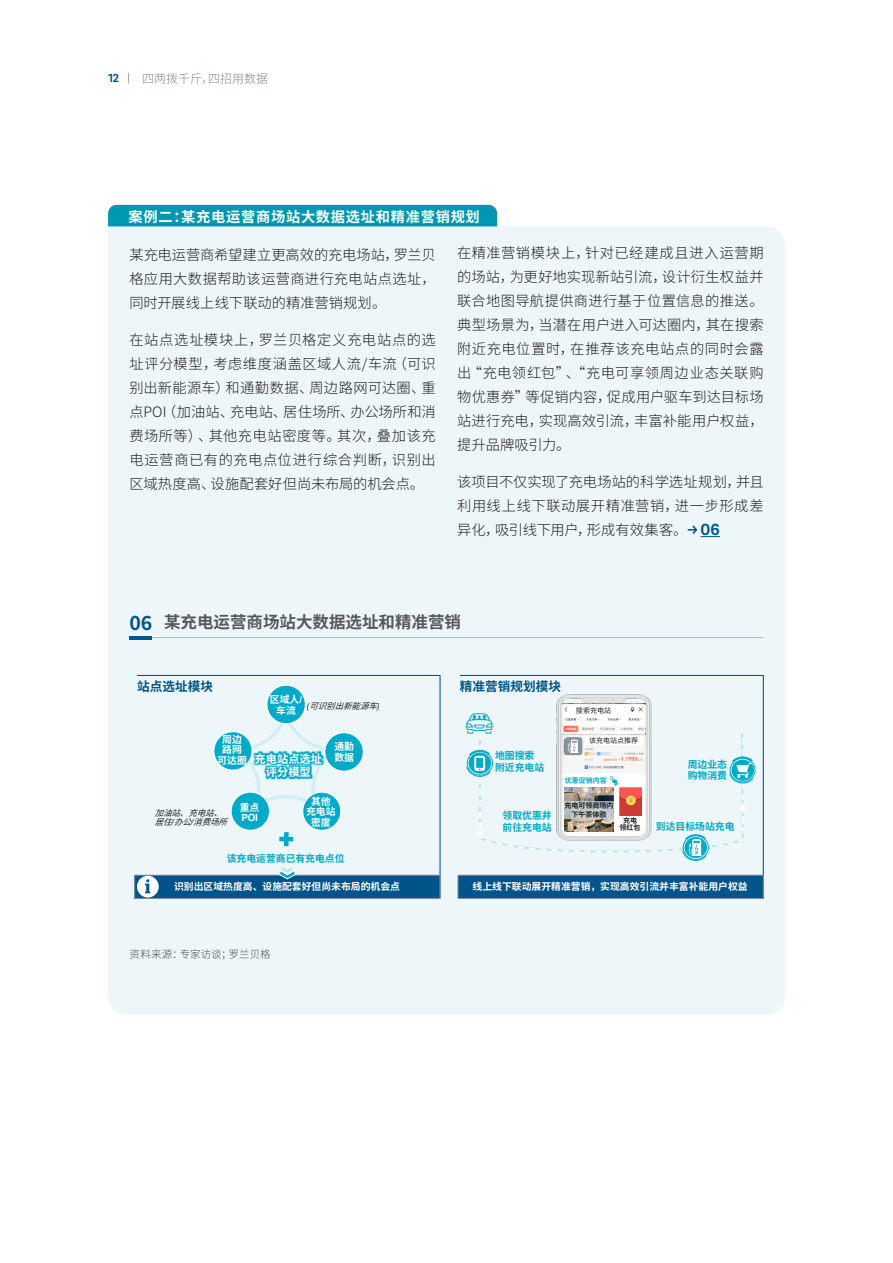
<style>
.page{position:relative;width:893px;height:1263px;background:#fff}
.page>*{position:absolute;margin:0;border:0;box-sizing:border-box;transform-origin:0 0}
.t1{font:700 19.5px "Source Han Sans SC";color:#00568a}
.t2{font:700 16.5px "Source Han Sans SC";color:#57585a}
.RB_FOC_Inside_Text_Initial{font:300 14.25px/24px "Source Han Sans SC";letter-spacing:.015em;color:#231f20;text-align:justify}
.RB_TAB_Text_Indent{font:700 14.25px "Source Han Sans SC";letter-spacing:.05em;color:#fff}
.t3{font:700 12.6px "Noto Sans SC";color:#005489}
.t4{font:300 12px "Source Han Sans SC";color:#7f888f}
.t5{font:700 12px "Brix Sans";color:#00568a}
.t6{font:700 11.25px/13.4px "Noto Sans SC";color:#fff;text-align:center}
.RB_FOC_Graphic_Source{font:300 10.5px "Source Han Sans SC";letter-spacing:.01em;color:#4b4c4d}
.t7{font:700 9.9px/10.5px "Noto Sans SC";color:#fff;text-align:center}
.t8{font:700 9.9px/12px "Noto Sans SC";color:#00aac9}
.t9{font:700 9.9px/10.5px "Arial";color:#fff}
.t10{font:italic 8.4px/9.1px "Noto Sans SC";color:#212121}
.t11{font:700 7.05px/9.1px "Noto Sans SC";color:#212121;text-align:center}
.t12{font:7.05px "Noto Sans SC";color:#212121}
.t13{font:700 7.05px "Noto Sans SC";color:#00aac9}
.s1{font-family:"Brix Sans";font-weight:700;font-size:16.5px;color:#00568a}
.s2{font-family:"Arial"}
.s3{font-family:"Noto Sans SC"}
</style>
<div class="page">
<div style="left:108px;top:226px;width:677px;height:789px;background:#edf6f8"></div>
<hr style="left:129px;top:636px;width:23px;height:3px;background:#00568a">
<div style="left:136px;top:674px;width:305px;height:225px;background:#edf6f8"></div>
<div style="left:459px;top:675px;width:305px;height:223px;background:#edf6f8"></div>
<svg style="left:237px;top:714px;width:98px;height:93px"></svg>
<img style="left:244px;top:745px;width:88px;height:31px">
<img style="left:255px;top:758px;width:66px;height:31px">
<div style="left:267px;top:685px;width:38px;height:39px;background:#00aac9;border-radius:50%"></div>
<div style="left:266px;top:684px;width:40px;height:40px;border:1px solid #fff;border-radius:50%"></div>
<div style="left:214px;top:731px;width:38px;height:39px;background:#00aac9;border-radius:50%"></div>
<div style="left:213px;top:731px;width:40px;height:40px;border:1px solid #fff;border-radius:50%"></div>
<div style="left:325px;top:733px;width:38px;height:38px;background:#00aac9;border-radius:50%"></div>
<div style="left:324px;top:732px;width:40px;height:40px;border:1px solid #fff;border-radius:50%"></div>
<div style="left:231px;top:792px;width:39px;height:38px;background:#00aac9;border-radius:50%"></div>
<div style="left:230px;top:791px;width:40px;height:40px;border:1px solid #fff;border-radius:50%"></div>
<div style="left:303px;top:792px;width:38px;height:38px;background:#00aac9;border-radius:50%"></div>
<div style="left:302px;top:791px;width:39px;height:40px;border:1px solid #fff;border-radius:50%"></div>
<svg style="left:277px;top:830px;width:18px;height:18px"></svg>
<div style="left:135px;top:875px;width:305px;height:23px;background:#005489"></div>
<div style="left:135px;top:875px;width:305px;height:23px;border:1px solid #8d9399"></div>
<div style="left:137px;top:876px;width:22px;height:21px;background:#fff;border-radius:50%"></div>
<svg style="left:145px;top:879px;width:5px;height:14px"></svg>
<svg style="left:279px;top:867px;width:16px;height:12px"></svg>
<div style="left:458px;top:875px;width:305px;height:23px;background:#005489"></div>
<div style="left:458px;top:875px;width:305px;height:23px;border:1px solid #8d9399"></div>
<svg style="left:466px;top:713px;width:289px;height:149px"></svg>
<img style="left:537px;top:690px;width:133px;height:155px">
<hr style="left:152px;top:637px;width:612px;height:1px;background:#5685af">
<div style="left:108px;top:205px;width:389px;height:21px;background:#0098b0"></div>
<svg style="left:687px;top:525px;width:33px;height:12px"></svg>
<p class="t5" style="left:108px;top:70px;width:13px">12</p>
<p class="t4" style="left:142px;top:71px;width:127px">四两拨千斤，四招用数据</p>
<p class="RB_TAB_Text_Indent" style="left:129px;top:208px;width:353px">案例二：某充电运营商场站大数据选址和精准营销规划</p>
<p class="RB_FOC_Inside_Text_Initial" style="left:129px;top:243px;width:308px">某充电运营商希望建立更高效的充电场站，罗兰贝格应用大数据帮助该运营商进行充电站点选址，同时开展线上线下联动的精准营销规划。</p>
<p class="RB_FOC_Inside_Text_Initial" style="left:129px;top:328px;width:308px">在站点选址模块上，罗兰贝格定义充电站点的选址评分模型，考虑维度涵盖区域人流/车流（可识别出新能源车）和通勤数据、周边路网可达圈、重点POI（加油站、充电站、居住场所、办公场所和消费场所等）、其他充电站密度等。其次，叠加该充电运营商已有的充电点位进行综合判断，识别出区域热度高、设施配套好但尚未布局的机会点。</p>
<p class="RB_FOC_Inside_Text_Initial" style="left:457px;top:241px;width:308px">在精准营销模块上，针对已经建成且进入运营期的场站，为更好地实现新站引流，设计衍生权益并联合地图导航提供商进行基于位置信息的推送。典型场景为，当潜在用户进入可达圈内，其在搜索附近充电位置时，在推荐该充电站点的同时会露出“充电领红包”、“充电可享领周边业态关联购物优惠券”等促销内容，促成用户驱车到达目标场站进行充电，实现高效引流，丰富补能用户权益，提升品牌吸引力。</p>
<p class="RB_FOC_Inside_Text_Initial" style="left:457px;top:470px;width:308px">该项目不仅实现了充电场站的科学选址规划，并且利用线上线下联动展开精准营销，进一步形成差异化，吸引线下用户，形成有效集客。 <span class="s1">06</span></p>
<p class="t1" style="left:129px;top:611px;width:24px">06</p>
<p class="t2" style="left:164px;top:613px;width:298px">某充电运营商场站大数据选址和精准营销</p>
<p class="t3" style="left:137px;top:679px;width:77px">站点选址模块</p>
<p class="t3" style="left:460px;top:679px;width:103px">精准营销规划模块</p>
<p class="t7" style="left:270px;top:694px;width:34px">区域人<span class="s2">/</span>车流</p>
<p class="t10" style="left:307px;top:702px;width:80px"><span class="s2">(</span> 可识别出新能源车<span class="s2">)</span></p>
<p class="t12" style="left:576px;top:706px;width:37px">搜索充电站</p>
<p class="t7" style="left:217px;top:734px;width:31px">周边路网可达圈</p>
<p class="t7" style="left:334px;top:741px;width:21px;text-align:left">通勤数据</p>
<p class="t9" style="left:240px;top:802px;width:21px"><span class="s3">重点<br></span>POI</p>
<p class="t7" style="left:306px;top:796px;width:31px">其他充电站密度</p>
<p class="t12" style="left:589px;top:737px;width:51px">该充电站点推荐</p>
<p class="t13" style="left:565px;top:776px;width:44px">优惠促销内容</p>
<p class="t8" style="left:495px;top:750px;width:51px">地图搜索附近充电站</p>
<p class="t6" style="left:255px;top:752px;width:69px">充电站点选址评分模型</p>
<p class="t8" style="left:688px;top:758px;width:41px">周边业态购物消费</p>
<p class="t11" style="left:564px;top:801px;width:51px">充电可领商场内下午茶体验</p>
<p class="t10" style="left:155px;top:809px;width:82px">加油站、充电站、居住<span class="s2">/</span> 办公<span class="s2">/</span> 消费场所</p>
<p class="t8" style="left:227px;top:852px;width:119px">该充电运营商已有充电点位</p>
<p class="t7" style="left:174px;top:881px;width:228px">识别出区域热度高、设施配套好但尚未布局的机会点</p>
<p class="t7" style="left:473px;top:881px;width:277px">线上线下联动展开精准营销，实现高效引流并丰富补能用户权益</p>
<p class="t8" style="left:503px;top:809px;width:51px">领取优惠并前往充电站</p>
<p class="t11" style="left:619px;top:817px;width:23px;line-height:7.4px">充电领红包</p>
<p class="t8" style="left:656px;top:820px;width:80px">到达目标场站充电</p>
<p class="RB_FOC_Graphic_Source" style="left:130px;top:948px;width:142px">资料来源：专家访谈；罗兰贝格</p>
</div>
